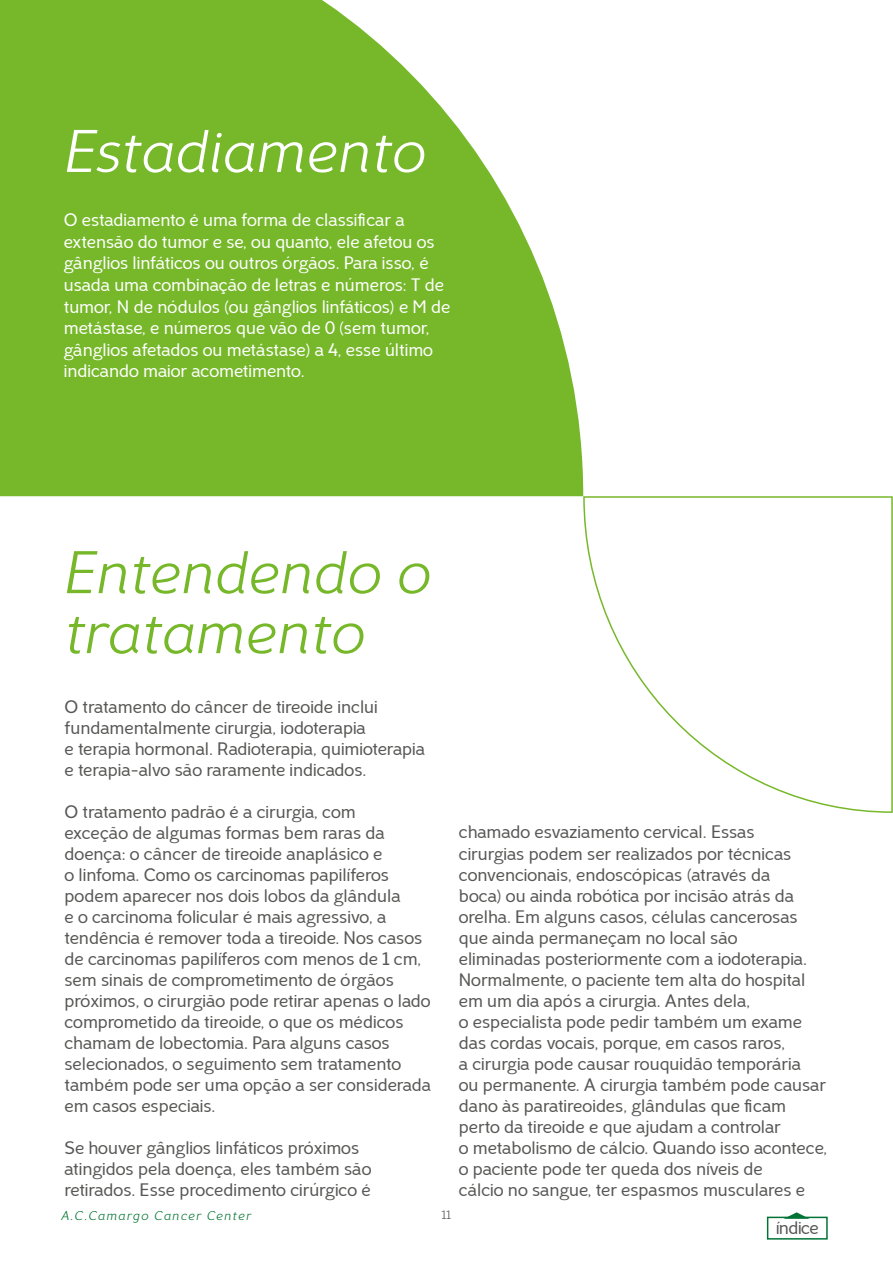
<style>
.page{position:relative;width:893px;height:1263px;background:#fff}
.page>*{position:absolute;margin:0;border:0;box-sizing:border-box;transform-origin:0 0}
.t1{font:60px/60px "Carmen Leve Italica";color:#76b82a}
.t2{font:60px "Carmen Leve Italica";color:#fff}
.t3{font:18px/21px "Carmen";color:#575756}
.t4{font:18px/21.6px "Carmen";color:#fff}
.t5{font:12.75px "Carmen Leve Italica";letter-spacing:.1em;color:#077835}
.t6{font:12px "Carmen Leve";color:#575756}
</style>
<div class="page">
<svg style="left:582px;top:495px;width:311px;height:318px"></svg>
<svg style="left:0;top:0;width:583px;height:496px;background:#88c146"></svg>
<svg style="left:766px;top:1212px;width:62px;height:28px"></svg>
<h1 class="t2" style="left:64px;top:119px;width:363px">Estadiamento</h1>
<p class="t4" style="left:64px;top:209px;width:388px">O estadiamento é uma forma de classificar a extensão do tumor e se, ou quanto, ele afetou os gânglios linfáticos ou outros órgãos. Para isso, é usada uma combinação de letras e números: T de tumor, N de nódulos (ou gânglios linfáticos) e M de metástase, e números que vão de 0 (sem tumor, gânglios afetados ou metástase) a 4, esse último indicando maior acometimento.</p>
<h1 class="t1" style="left:64px;top:544px;width:369px">Entendendo o tratamento</h1>
<p class="t3" style="left:64px;top:696px;width:362px">O tratamento do câncer de tireoide inclui fundamentalmente cirurgia, iodoterapia<br>e terapia hormonal. Radioterapia, quimioterapia e terapia-alvo são raramente indicados.</p>
<p class="t3" style="left:64px;top:801px;width:368px">O tratamento padrão é a cirurgia, com<br>exceção de algumas formas bem raras da doença: o câncer de tireoide anaplásico e<br>o linfoma. Como os carcinomas papilíferos podem aparecer nos dois lobos da glândula<br>e o carcinoma folicular é mais agressivo, a tendência é remover toda a tireoide. Nos casos de carcinomas papilíferos com menos de 1 cm, sem sinais de comprometimento de órgãos próximos, o cirurgião pode retirar apenas o lado comprometido da tireoide, o que os médicos chamam de lobectomia. Para alguns casos selecionados, o seguimento sem tratamento também pode ser uma opção a ser considerada em casos especiais.</p>
<p class="t3" style="left:64px;top:1138px;width:309px">Se houver gânglios linfáticos próximos atingidos pela doença, eles também são retirados. Esse procedimento cirúrgico é</p>
<p class="t5" style="left:61px;top:1208px;width:191px">A.C.Camargo Cancer Center</p>
<p class="t6" style="left:442px;top:1208px;width:11px">11</p>
<p class="t3" style="left:459px;top:822px;width:370px">chamado esvaziamento cervical. Essas<br>cirurgias podem ser realizados por técnicas convencionais, endoscópicas (através da<br>boca) ou ainda robótica por incisão atrás da orelha. Em alguns casos, células cancerosas que ainda permaneçam no local são<br>eliminadas posteriormente com a iodoterapia.<br>Normalmente, o paciente tem alta do hospital em um dia após a cirurgia. Antes dela,<br>o especialista pode pedir também um exame das cordas vocais, porque, em casos raros,<br>a cirurgia pode causar rouquidão temporária<br>ou permanente. A cirurgia também pode causar dano às paratireoides, glândulas que ficam perto da tireoide e que ajudam a controlar<br>o metabolismo de cálcio. Quando isso acontece, o paciente pode ter queda dos níveis de<br>cálcio no sangue, ter espasmos musculares e</p>
<p class="t3" style="left:776px;top:1217px;width:45px">índice</p>
</div>
